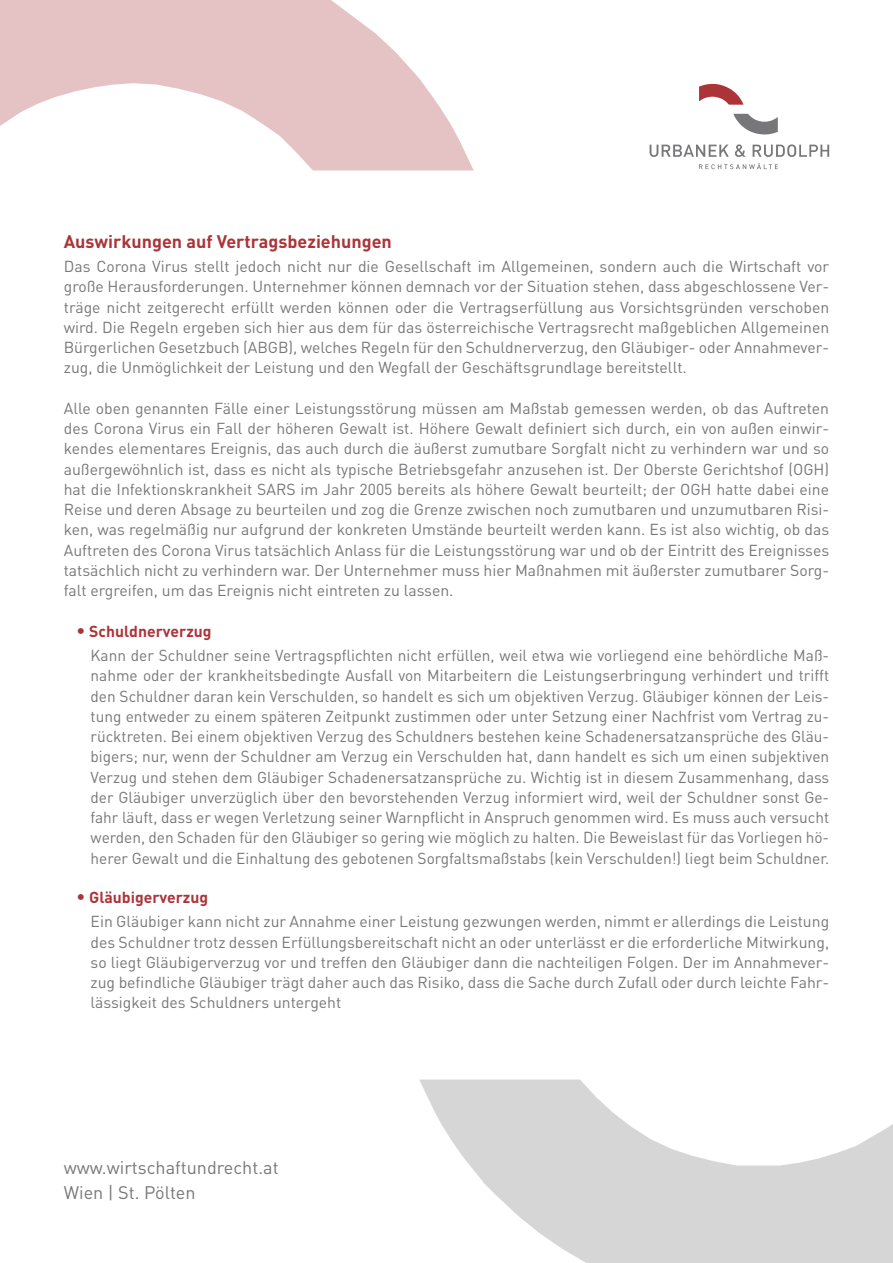
<style>
.page{position:relative;width:893px;height:1263px;background:#fff}
.page>*{position:absolute;margin:0;border:0;box-sizing:border-box;transform-origin:0 0}
.t1{font:18px/25.2px "DIN Pro";color:#77777a}
.t2{font:700 18px "DIN Pro";color:#ab3439}
.t3{font:15.75px/20.2px "DIN Pro";color:#77777a;text-align:justify}
.t4{font:700 15.75px "DIN Pro";color:#ab3439}
.s1{font-size:18px}
</style>
<div class="page">
<svg style="left:0;top:0;width:474px;height:171px;fill:#e5c2c3"></svg>
<svg style="left:419px;top:1079px;width:474px;height:184px;fill:#d6d6d7"></svg>
<svg style="left:733px;top:114px;width:45px;height:20px"></svg>
<svg style="left:699px;top:84px;width:45px;height:21px"></svg>
<svg style="left:650px;top:145px;width:79px;height:12px"></svg>
<svg style="left:735px;top:144px;width:11px;height:13px"></svg>
<svg style="left:753px;top:144px;width:76px;height:13px"></svg>
<svg style="left:699px;top:163px;width:79px;height:6px"></svg>
<p class="t2" style="left:64px;top:229px;width:330px">Auswirkungen auf Vertragsbeziehungen</p>
<p class="t3" style="left:64px;top:256px;width:767px">Das Corona Virus stellt jedoch nicht nur die Gesellschaft im Allgemeinen, sondern auch die Wirtschaft vor große Herausforderungen. Unternehmer können demnach vor der Situation stehen, dass abgeschlossene Ver&shy;träge nicht zeitgerecht erfüllt werden können oder die Vertragserfüllung aus Vorsichtsgründen verschoben wird. Die Regeln ergeben sich hier aus dem für das österreichische Vertragsrecht maßgeblichen Allgemeinen Bürgerlichen Gesetzbuch (ABGB), welches Regeln für den Schuldnerverzug, den Gläubiger- oder Annahmever&shy;zug, die Unmöglichkeit der Leistung und den Wegfall der Geschäftsgrundlage bereitstellt.</p>
<p class="t3" style="left:64px;top:397px;width:767px">Alle oben genannten Fälle einer Leistungsstörung müssen am Maßstab gemessen werden, ob das Auftreten des Corona Virus ein Fall der höheren Gewalt ist. Höhere Gewalt definiert sich durch, ein von außen einwir&shy;kendes elementares Ereignis, das auch durch die äußerst zumutbare Sorgfalt nicht zu verhindern war und so außergewöhnlich ist, dass es nicht als typische Betriebsgefahr anzusehen ist. Der Oberste Gerichtshof (OGH) hat die Infektionskrankheit SARS im Jahr 2005 bereits als höhere Gewalt beurteilt; der OGH hatte dabei eine Reise und deren Absage zu beurteilen und zog die Grenze zwischen noch zumutbaren und unzumutbaren Risi&shy;ken, was regelmäßig nur aufgrund der konkreten Umstände beurteilt werden kann. Es ist also wichtig, ob das Auftreten des Corona Virus tatsächlich Anlass für die Leistungsstörung war und ob der Eintritt des Ereignisses tatsächlich nicht zu verhindern war. Der Unternehmer muss hier Maßnahmen mit äußerster zumutbarer Sorg&shy;falt ergreifen, um das Ereignis nicht eintreten zu lassen.</p>
<p class="t4" style="left:77px;top:620px;width:137px"><span class="s1">•</span> Schuldnerverzug</p>
<p class="t3" style="left:91px;top:645px;width:740px">Kann der Schuldner seine Vertragspflichten nicht erfüllen, weil etwa wie vorliegend eine behördliche Maß&shy;nahme oder der krankheitsbedingte Ausfall von Mitarbeitern die Leistungserbringung verhindert und trifft den Schuldner daran kein Verschulden, so handelt es sich um objektiven Verzug. Gläubiger können der Leis&shy;tung entweder zu einem späteren Zeitpunkt zustimmen oder unter Setzung einer Nachfrist vom Vertrag zu&shy;rücktreten. Bei einem objektiven Verzug des Schuldners bestehen keine Schadenersatzansprüche des Gläu&shy;bigers; nur, wenn der Schuldner am Verzug ein Verschulden hat, dann handelt es sich um einen subjektiven Verzug und stehen dem Gläubiger Schadenersatzansprüche zu. Wichtig ist in diesem Zusammenhang, dass der Gläubiger unverzüglich über den bevorstehenden Verzug informiert wird, weil der Schuldner sonst Ge&shy;fahr läuft, dass er wegen Verletzung seiner Warnpflicht in Anspruch genommen wird. Es muss auch versucht werden, den Schaden für den Gläubiger so gering wie möglich zu halten. Die Beweislast für das Vorliegen hö&shy;herer Gewalt und die Einhaltung des gebotenen Sorgfaltsmaßstabs (kein Verschulden!) liegt beim Schuldner.</p>
<p class="t4" style="left:77px;top:886px;width:133px"><span class="s1">•</span> Gläubigerverzug</p>
<p class="t3" style="left:91px;top:911px;width:740px">Ein Gläubiger kann nicht zur Annahme einer Leistung gezwungen werden, nimmt er allerdings die Leistung des Schuldner trotz dessen Erfüllungsbereitschaft nicht an oder unterlässt er die erforderliche Mitwirkung, so liegt Gläubigerverzug vor und treffen den Gläubiger dann die nachteiligen Folgen. Der im Annahmever&shy;zug befindliche Gläubiger trägt daher auch das Risiko, dass die Sache durch Zufall oder durch leichte Fahr&shy;lässigkeit des Schuldners untergeht</p>
<p class="t1" style="left:64px;top:1154px;width:216px">www.wirtschaftundrecht.at<br>Wien | St. Pölten</p>
</div>
